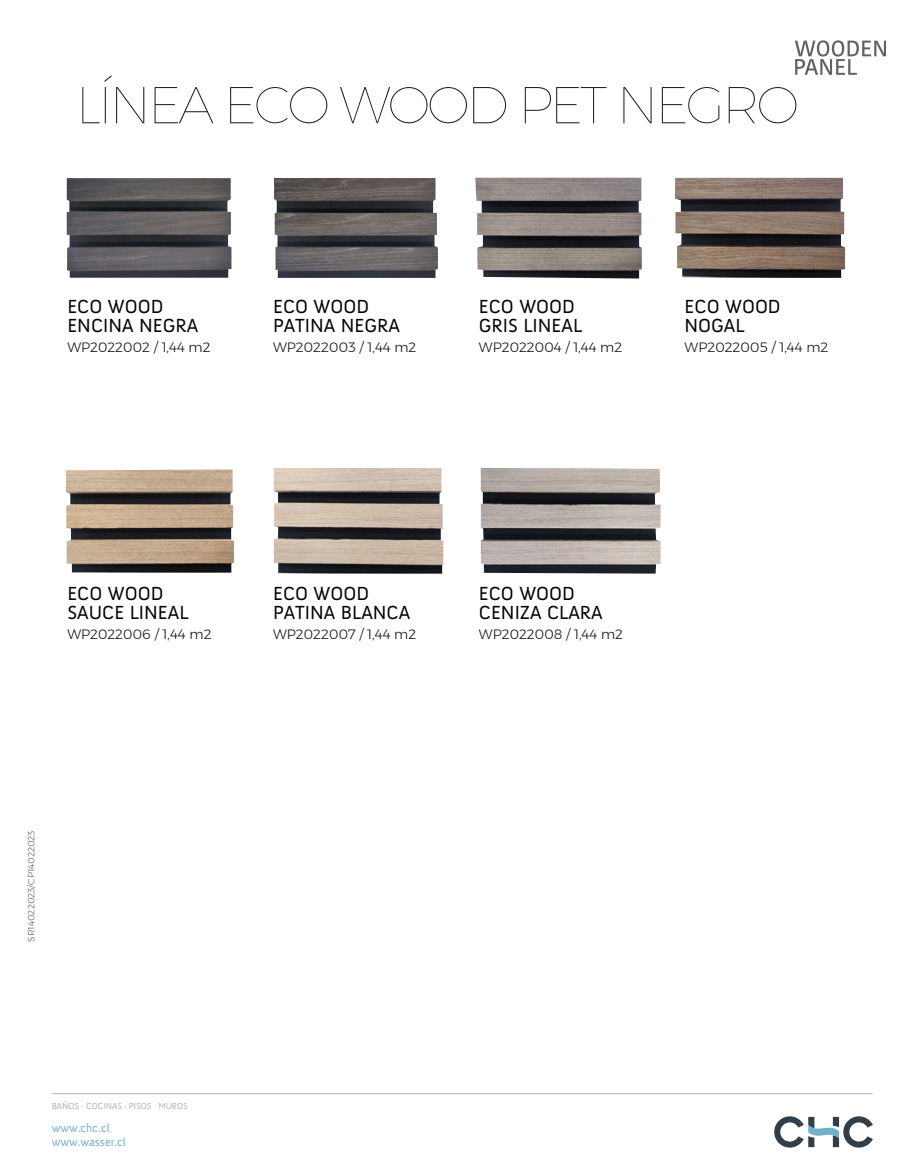
<style>
.page{position:relative;width:915px;height:1170px;background:#fff}
.page>*{position:absolute;margin:0;border:0;box-sizing:border-box;transform-origin:0 0}
.t1{font:100 51.9px "Montserrat";letter-spacing:-.06em;color:#1d1d1b}
.t2{font:19.35px/19.5px "Anivers SC";color:#020303}
.t3{font:300 13.5px "Montserrat";color:#121212}
.t4{font:12px/14.4px "Anivers";color:#70b0c8}
.t5{font:9px "Anivers";color:#b2b3b5}
.t6{font:300 9px "Montserrat";color:#616161}
</style>
<div class="page">
<svg style="left:774px;top:1116px;width:98px;height:31px"></svg>
<hr style="left:52px;top:1093px;width:820px;height:1px;background:#b2b3b5">
<svg style="left:795px;top:40px;width:90px;height:35px"></svg>
<img style="left:675px;top:178px;width:169px;height:100px">
<img style="left:67px;top:178px;width:164px;height:100px">
<img style="left:274px;top:178px;width:164px;height:100px">
<img style="left:475px;top:178px;width:166px;height:100px">
<img style="left:66px;top:469px;width:168px;height:103px">
<img style="left:274px;top:468px;width:169px;height:105px">
<img style="left:480px;top:468px;width:180px;height:105px">
<h1 class="t1" style="left:76px;top:73px;width:724px">LÍNEA ECO WOOD PET NEGRO</h1>
<p class="t2" style="left:67px;top:297px;width:132px">ECO WOOD<br>ENCINA NEGRA</p>
<p class="t3" style="left:67px;top:337px;width:145px">WP2022002 / 1,44 m2</p>
<p class="t2" style="left:273px;top:297px;width:128px">ECO WOOD<br>PATINA NEGRA</p>
<p class="t3" style="left:273px;top:337px;width:145px">WP2022003 / 1,44 m2</p>
<p class="t2" style="left:478px;top:297px;width:105px">ECO WOOD<br>GRIS LINEAL</p>
<p class="t3" style="left:478px;top:337px;width:145px">WP2022004 / 1,44 m2</p>
<p class="t2" style="left:684px;top:297px;width:98px">ECO WOOD<br>NOGAL</p>
<p class="t3" style="left:684px;top:337px;width:145px">WP2022005 / 1,44 m2</p>
<p class="t2" style="left:67px;top:583px;width:123px">ECO WOOD<br>SAUCE LINEAL</p>
<p class="t3" style="left:67px;top:623px;width:145px">WP2022006 / 1,44 m2</p>
<p class="t2" style="left:273px;top:583px;width:139px">ECO WOOD<br>PATINA BLANCA</p>
<p class="t3" style="left:273px;top:623px;width:144px">WP2022007 / 1,44 m2</p>
<p class="t2" style="left:478px;top:583px;width:125px">ECO WOOD<br>CENIZA CLARA</p>
<p class="t3" style="left:478px;top:623px;width:145px">WP2022008 / 1,44 m2</p>
<p class="t6" style="left:24px;top:941px;width:113px;rotate:-90deg">SR14022023/CP14022023</p>
<p class="t5" style="left:52px;top:1100px;width:137px">BAÑOS · COCINAS · PISOS · MUROS</p>
<p class="t4" style="left:52px;top:1120px;width:75px">www.chc.cl www.wasser.cl</p>
</div>
